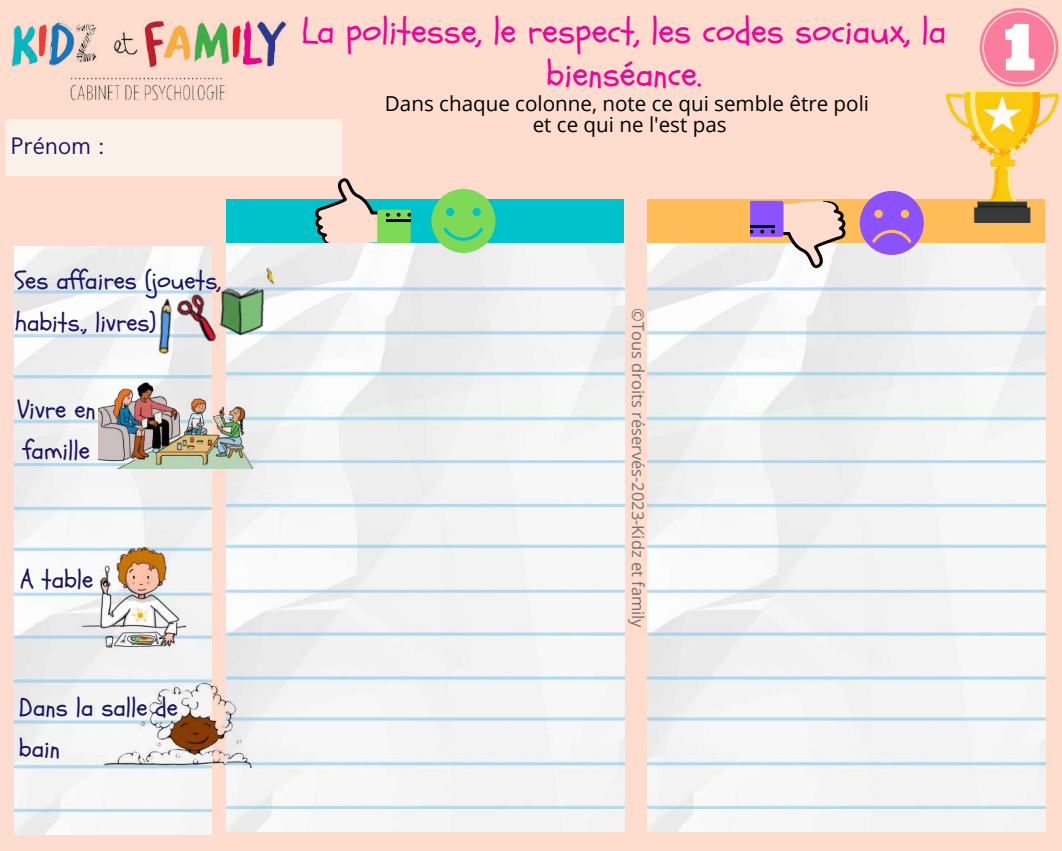
<style>
.page{position:relative;width:1062px;height:851px;background:#fff}
.page>*{position:absolute;margin:0;border:0;box-sizing:border-box;transform-origin:0 0}
.t1{font:36px/42.8px "Schoolbell";color:#ef0495;text-align:center}
.t2{font:25.5px/41.5px "Schoolbell";color:#1b1464}
.t3{font:24px "HK Grotesk";color:#1b1464}
.t4{font:20.55px/21.3px "Open Sans";color:#000;text-align:center}
.t5{font:16.5px "Open Sans";color:#73726b}
</style>
<div class="page">
<div style="left:0;top:0;width:1062px;height:850px;background:#feddce"></div>
<img style="left:11px;top:20px;width:277px;height:81px">
<div style="left:227px;top:199px;width:397px;height:48px;background:#00c2cb"></div>
<div style="left:648px;top:199px;width:397px;height:48px;background:#ffbd59"></div>
<img style="left:947px;top:90px;width:111px;height:133px">
<svg style="left:6px;top:119px;width:405px;height:128px"></svg>
<img style="left:226px;top:244px;width:398px;height:587px">
<svg style="left:431px;top:189px;width:64px;height:64px"></svg>
<img style="left:647px;top:244px;width:398px;height:587px">
<svg style="left:750px;top:200px;width:96px;height:70px;background:#d3b8c7"></svg>
<hr style="left:750px;top:225px;width:24px;height:2px;background:#000">
<svg style="left:860px;top:191px;width:64px;height:64px"></svg>
<img style="left:15px;top:246px;width:196px;height:588px">
<svg style="left:980px;top:8px;width:78px;height:79px"></svg>
<img style="left:43px;top:518px;width:196px;height:196px">
<img style="left:85px;top:660px;width:183px;height:107px">
<img style="left:129px;top:261px;width:157px;height:119px">
<img style="left:99px;top:369px;width:158px;height:100px">
<p class="t3" style="left:10px;top:132px;width:97px">Prénom :</p>
<p class="t2" style="left:15px;top:259px;width:208px;line-height:42.8px">Ses affaires (jouets, habits., livres)</p>
<p class="t2" style="left:18px;top:389px;width:80px">Vivre en famille</p>
<p class="t2" style="left:20px;top:559px;width:75px">A table</p>
<p class="t2" style="left:19px;top:686px;width:161px">Dans la salle de bain</p>
<h1 class="t1" style="left:302px;top:10px;width:646px">La politesse, le respect, les codes sociaux, la bienséance.</h1>
<p class="t4" style="left:385px;top:92px;width:486px">Dans chaque colonne, note ce qui semble être poli et ce qui ne l'est pas</p>
<p class="t5" style="left:650px;top:308px;width:321px;rotate:90deg">©Tous droits réservés-2023-Kidz et family</p>
</div>
